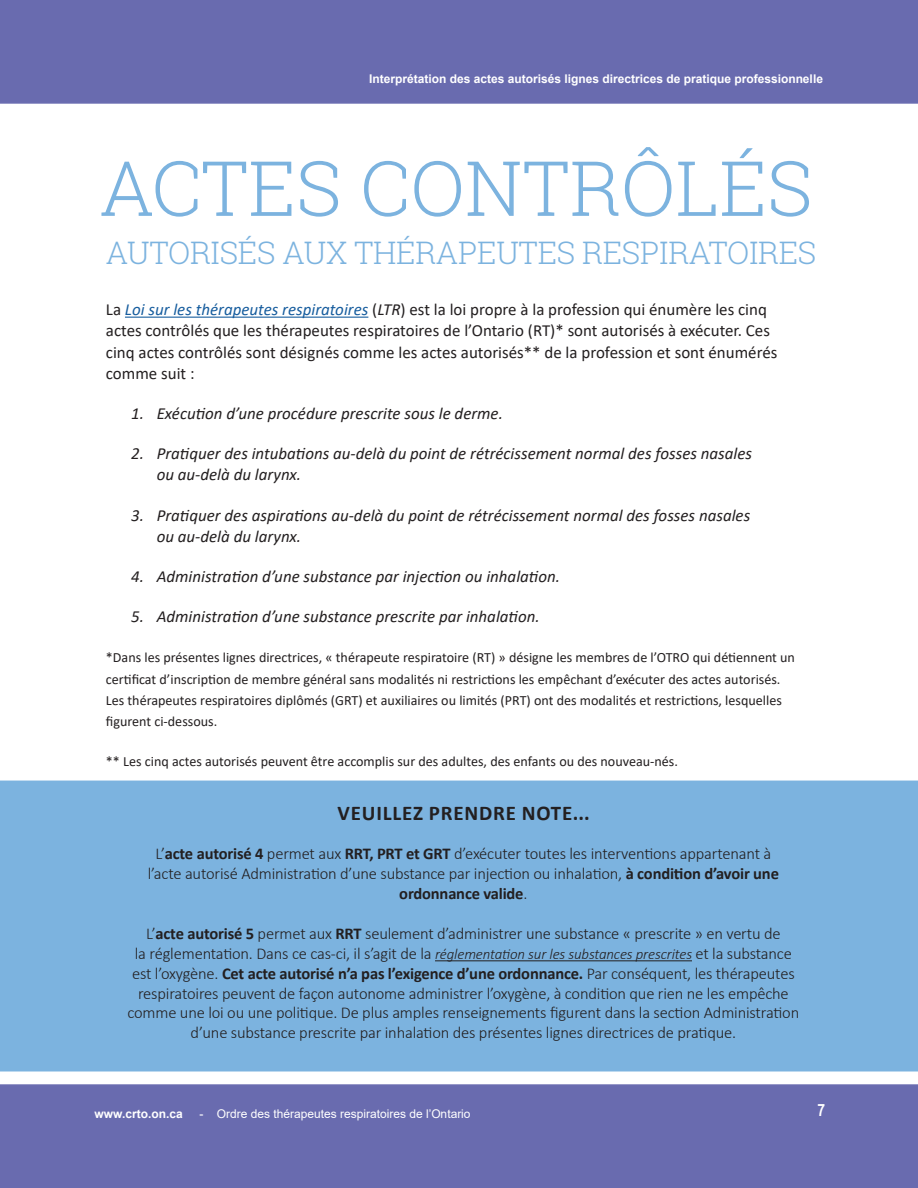
<style>
.page{position:relative;width:918px;height:1188px;background:#fff}
.page>*{position:absolute;margin:0;border:0;box-sizing:border-box;transform-origin:0 0}
.Page_Header_-_Blue{font:300 76.2px "Roboto Slab";color:#7cb3df}
.Page_Header_-_Blue-2{font:300 31.05px "Roboto Slab";letter-spacing:-.01em;color:#7cb3df}
.Page_Section_Title{font:700 21px "Calibri";letter-spacing:.04em;color:#231f20}
.t1{font:italic 16.95px/21.1px "Calibri";color:#231f20}
.Page_Header_Subtext{font:16.95px/21.1px "Calibri";color:#231f20}
.t2{font:700 16.95px "Arial Narrow";color:#fff}
.Page_Section_Title-2{font:300 16.5px/19.8px "Calibri";letter-spacing:-.01em;color:#231f20;text-align:center}
.Page_Header_Subtext-2{font:14.1px/21.1px "Calibri";color:#231f20}
.t3{font:700 12px "Arial";color:#fff}
.t4{font:12px "Arial";color:#fff}
.s1{font-style:italic;color:#175d9e}
.s2{font-style:italic}
.s3{font-weight:700}
.s4{font-style:italic;font-size:15px}
</style>
<div class="page">
<div style="left:0;top:1084px;width:918px;height:104px;background:#696baf"></div>
<div style="left:0;top:0;width:918px;height:104px;background:#696baf"></div>
<hr style="left:125px;top:317px;width:243px;height:1px;background:#175d9e">
<div style="left:0;top:781px;width:918px;height:290px;background:#7cb3df"></div>
<p class="t3" style="left:369px;top:70px;width:455px">Interprétation des actes autorisés lignes directrices de pratique professionnelle</p>
<p class="Page_Header_-_Blue" style="left:99px;top:136px;width:715px">ACTES CONTRÔLÉS</p>
<p class="Page_Header_-_Blue-2" style="left:106px;top:231px;width:712px">AUTORISÉS AUX THÉRAPEUTES RESPIRATOIRES</p>
<p class="Page_Header_Subtext" style="left:106px;top:299px;width:673px">La <span class="s1">Loi sur les thérapeutes respiratoires</span> (<span class="s2">LTR</span>) est la loi propre à la profession qui énumère les cinq actes contrôlés que les thérapeutes respiratoires de l’Ontario (RT)* sont autorisés à exécuter. Ces cinq actes contrôlés sont désignés comme les actes autorisés** de la profession et sont énumérés comme suit :</p>
<p class="t1" style="left:131px;top:402px;width:373px">1. Exécution d’une procédure prescrite sous le derme.</p>
<p class="t1" style="left:157px;top:442px;width:597px;text-indent:-25px">2. Pratiquer des intubations au-delà du point de rétrécissement normal des fosses nasales ou au-delà du larynx.</p>
<p class="t1" style="left:157px;top:504px;width:595px;text-indent:-25px">3. Pratiquer des aspirations au-delà du point de rétrécissement normal des fosses nasales ou au-delà du larynx.</p>
<p class="t1" style="left:131px;top:565px;width:430px">4. Administration d’une substance par injection ou inhalation.</p>
<p class="t1" style="left:131px;top:605px;width:410px">5. Administration d’une substance prescrite par inhalation.</p>
<p class="Page_Header_Subtext-2" style="left:106px;top:647px;width:691px">*Dans les présentes lignes directrices, « thérapeute respiratoire (RT) » désigne les membres de l’OTRO qui détiennent un certificat d’inscription de membre général sans modalités ni restrictions les empêchant d’exécuter des actes autorisés.<br>Les thérapeutes respiratoires diplômés (GRT) et auxiliaires ou limités (PRT) ont des modalités et restrictions, lesquelles figurent ci-dessous.</p>
<p class="Page_Header_Subtext-2" style="left:106px;top:750px;width:574px">** Les cinq actes autorisés peuvent être accomplis sur des adultes, des enfants ou des nouveau-nés.</p>
<p class="Page_Section_Title" style="left:338px;top:798px;width:254px">VEUILLEZ PRENDRE NOTE...</p>
<p class="Page_Section_Title-2" style="left:148px;top:844px;width:633px">L’<span class="s3">acte autorisé 4</span> permet aux <span class="s3">RRT, PRT et GRT</span> d’exécuter toutes les interventions appartenant à l’acte autorisé Administration d’une substance par injection ou inhalation, <span class="s3">à condition d’avoir une ordonnance valide</span>.</p>
<p class="Page_Section_Title-2" style="left:128px;top:924px;width:673px">L’<span class="s3">acte autorisé 5</span> permet aux <span class="s3">RRT</span> seulement d’administrer une substance « prescrite » en vertu de<br>la réglementation. Dans ce cas-ci, il s’agit de la <span class="s4">réglementation sur les substances prescrites</span> et la substance est l’oxygène. <span class="s3">Cet acte autorisé n’a pas l’exigence d’une ordonnance.</span> Par conséquent, les thérapeutes respiratoires peuvent de façon autonome administrer l’oxygène, à condition que rien ne les empêche comme une loi ou une politique. De plus amples renseignements figurent dans la section Administration d’une substance prescrite par inhalation des présentes lignes directrices de pratique.</p>
<p class="t3" style="left:94px;top:1105px;width:90px">www.crto.on.ca</p>
<p class="t4" style="left:199px;top:1106px;width:273px">- Ordre des thérapeutes respiratoires de l’Ontario</p>
<p class="t2" style="left:817px;top:1097px;width:9px">7</p>
</div>
